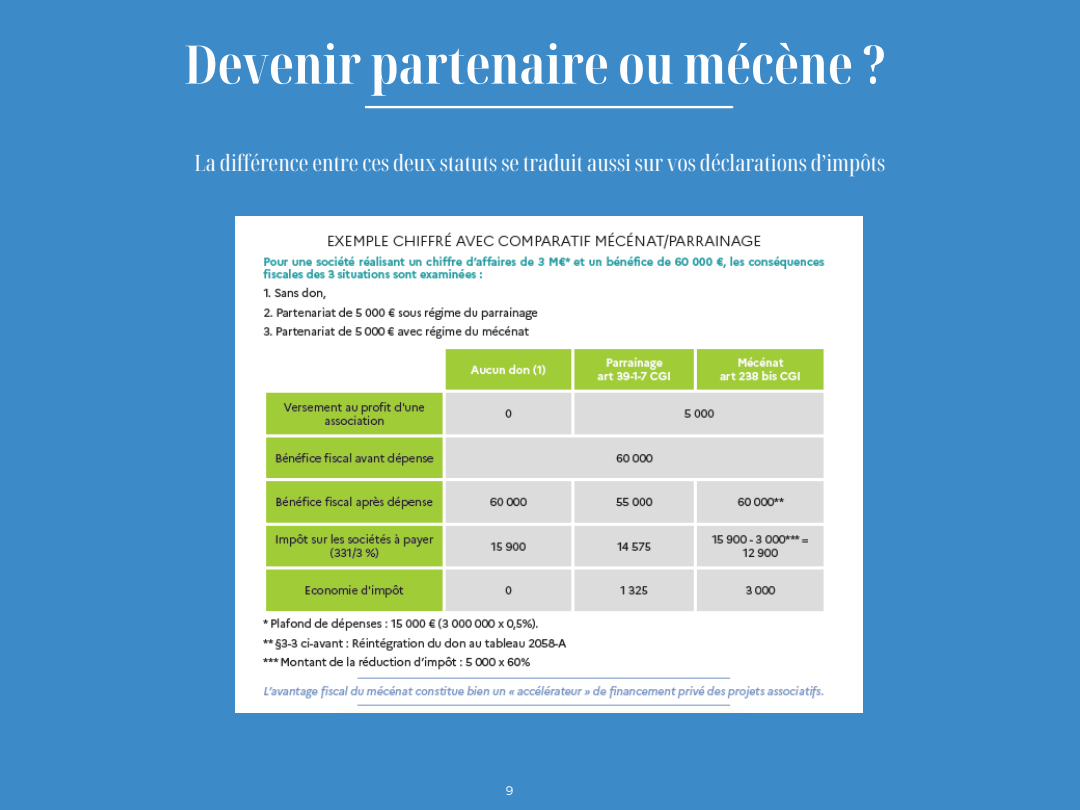
<style>
.page{position:relative;width:1080px;height:810px;background:#3d8ac9}
.page>*{position:absolute;margin:0;border:0;box-sizing:border-box;transform-origin:0 0}
.t1{font:700 extra-condensed 53.12px "Noto Serif Display";color:#fefefe}
.t2{font:extra-condensed 22.5px "Noto Serif Display";color:#fefefe}
.t3{font:300 12.5px "Montserrat";color:#fefefe}
</style>
<div class="page">
<hr style="left:366px;top:106px;width:366px;height:2px;background:#fff">
<img style="left:235px;top:217px;width:628px;height:496px">
<p class="t1" style="left:184px;top:27px;width:704px">Devenir partenaire ou mécène ?</p>
<p class="t2" style="left:195px;top:147px;width:692px">La différence entre ces deux statuts se traduit aussi sur vos déclarations d’impôts</p>
<p class="t3" style="left:506px;top:783px;width:9px">9</p>
</div>
